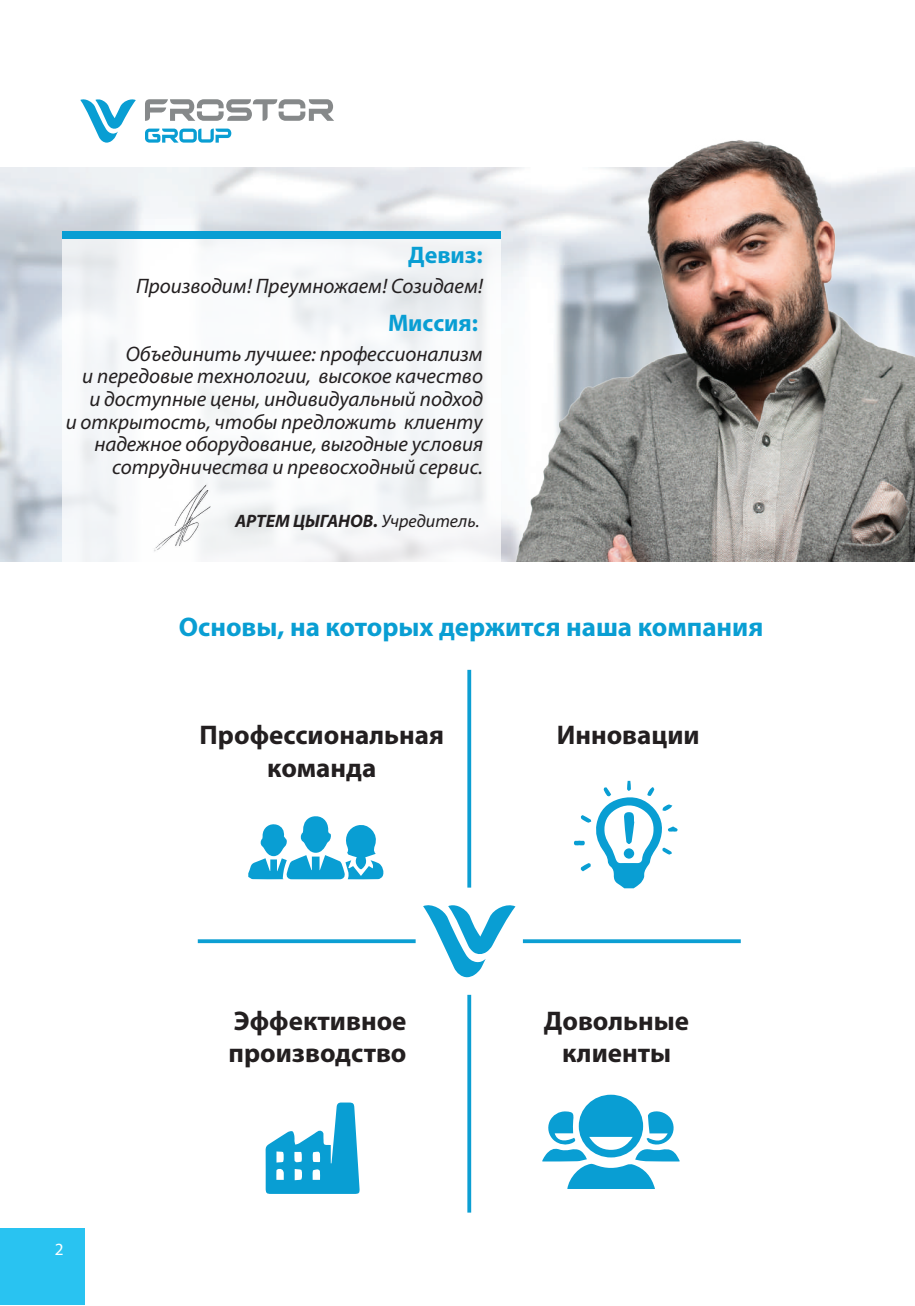
<style>
.page{position:relative;width:915px;height:1306px;background:#fff}
.page>*{position:absolute;margin:0;border:0;box-sizing:border-box;transform-origin:0 0}
.t1{font:700 27px/32.4px "Myriad Pro";color:#231f20;text-align:center}
.t2{font:700 27px "Myriad Pro";color:#099ed3}
.t3{font:700 24px "Myriad Pro";color:#099ed3}
.t4{font:italic 21px/22.5px "Myriad Pro";color:#231f20;text-align:right}
.t5{font:italic 700 18px "Myriad Pro";color:#231f20}
.t6{font:17.1px "Myriad Pro";color:#fff}
.s1{font-weight:400}
</style>
<div class="page">
<img style="left:508px;top:140px;width:406px;height:421px">
<svg style="left:574px;top:780px;width:103px;height:108px"></svg>
<div style="left:623px;top:848px;width:11px;height:10px;background:#099ed3;border-radius:50%"></div>
<svg style="left:542px;top:1094px;width:137px;height:94px"></svg>
<svg style="left:62px;top:239px;width:439px;height:323px"></svg>
<div style="left:62px;top:231px;width:439px;height:8px;background:#099ed3"></div>
<img style="left:148px;top:478px;width:70px;height:78px">
<svg style="left:248px;top:816px;width:136px;height:63px"></svg>
<svg style="left:265px;top:1102px;width:94px;height:91px"></svg>
<svg style="left:467px;top:670px;width:4px;height:217px"></svg>
<svg style="left:467px;top:994px;width:4px;height:218px"></svg>
<svg style="left:198px;top:939px;width:217px;height:4px"></svg>
<svg style="left:522px;top:939px;width:218px;height:4px"></svg>
<svg style="left:423px;top:905px;width:92px;height:72px"></svg>
<div style="left:0;top:1228px;width:85px;height:76px;background:#29c3f1"></div>
<svg style="left:145px;top:129px;width:86px;height:14px"></svg>
<svg style="left:145px;top:99px;width:189px;height:22px"></svg>
<svg style="left:80px;top:99px;width:56px;height:44px"></svg>
<p class="t3" style="left:408px;top:239px;width:76px">Девиз:</p>
<p class="t4" style="left:136px;top:274px;width:348px">Производим! Преумножаем! Созидаем!</p>
<p class="t3" style="left:388px;top:307px;width:91px">Миссия:</p>
<p class="t4" style="left:66px;top:342px;width:419px">Объединить лучшее: профессионализм<br>и передовые технологии, высокое качество<br>и доступные цены, индивидуальный подход<br>и открытость, чтобы предложить клиенту надежное оборудование, выгодные условия сотрудничества и превосходный сервис.</p>
<p class="t5" style="left:235px;top:508px;width:246px">АРТЕМ ЦЫГАНОВ. <span class="s1">Учредитель.</span></p>
<p class="t2" style="left:179px;top:609px;width:585px">Основы, на которых держится наша компания</p>
<p class="t1" style="left:199px;top:718px;width:246px">Профессиональная команда</p>
<p class="t1" style="left:556px;top:718px;width:144px">Инновации</p>
<p class="t6" style="left:55px;top:1238px;width:10px">2</p>
<p class="t1" style="left:228px;top:1003px;width:179px;text-align:left">Эффективное производство</p>
<p class="t1" style="left:543px;top:1003px;width:147px">Довольные клиенты</p>
</div>
